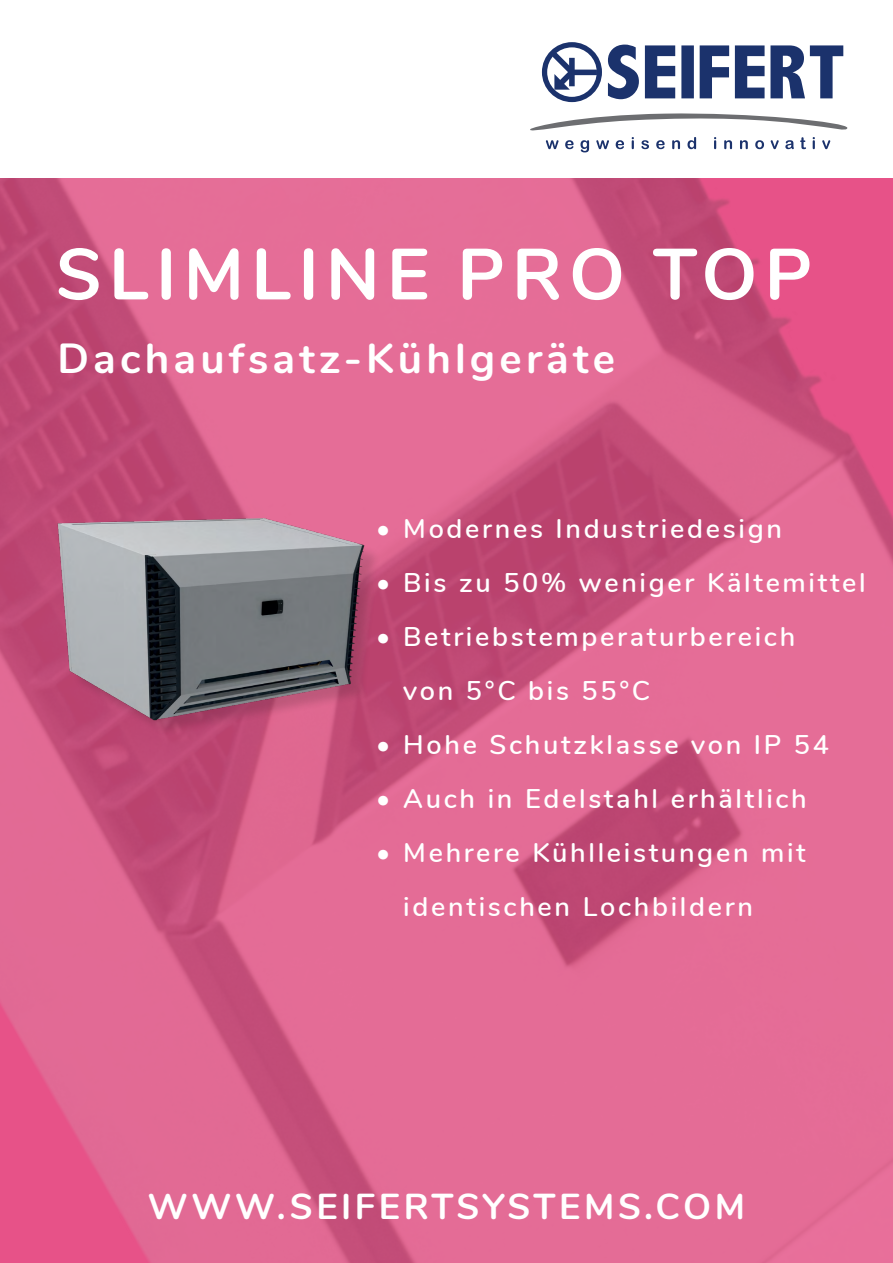
<style>
.page{position:relative;width:893px;height:1263px;background:#fff}
.page>*{position:absolute;margin:0;border:0;box-sizing:border-box;transform-origin:0 0}
.t1{font:700 72px "Nunito";letter-spacing:.1em;color:#fff}
.t2{font:700 42px "Nunito";letter-spacing:.1em;color:#fff}
.t3{font:700 36px "Nunito";letter-spacing:.1em;color:#fff}
.t4{font:600 27px/54px "Nunito";letter-spacing:.1em;color:#fff}
</style>
<div class="page">
<img style="left:0;top:178px;width:893px;height:1085px">
<div style="left:572px;top:70px;width:25px;height:5px;background:#1b326c"></div>
<svg style="left:546px;top:47px;width:34px;height:43px"></svg>
<div style="left:542px;top:42px;width:60px;height:60px;border:5px solid #1b326c;border-radius:50%"></div>
<svg style="left:530px;top:113px;width:317px;height:39px"></svg>
<svg style="left:608px;top:45px;width:235px;height:54px"></svg>
<img style="left:32px;top:499px;width:358px;height:239px">
<h1 class="t1" style="left:56px;top:221px;width:758px">SLIMLINE PRO TOP</h1>
<h2 class="t2" style="left:57px;top:327px;width:559px">Dachaufsatz-Kühlgeräte</h2>
<p class="t4" style="left:376px;top:500px;width:407px">• Modernes Industriedesign</p>
<p class="t4" style="left:376px;top:554px;width:491px">• Bis zu 50% weniger Kältemittel</p>
<p class="t4" style="left:403px;top:608px;width:393px;text-indent:-27px">• Betriebstemperaturbereich von 5°C bis 55°C</p>
<p class="t4" style="left:376px;top:716px;width:454px">• Hohe Schutzklasse von IP 54</p>
<p class="t4" style="left:376px;top:770px;width:432px">• Auch in Edelstahl erhältlich</p>
<p class="t4" style="left:403px;top:824px;width:404px;text-indent:-27px">• Mehrere Kühlleistungen mit identischen Lochbildern</p>
<h3 class="t3" style="left:148px;top:1179px;width:599px">WWW.SEIFERTSYSTEMS.COM</h3>
</div>
